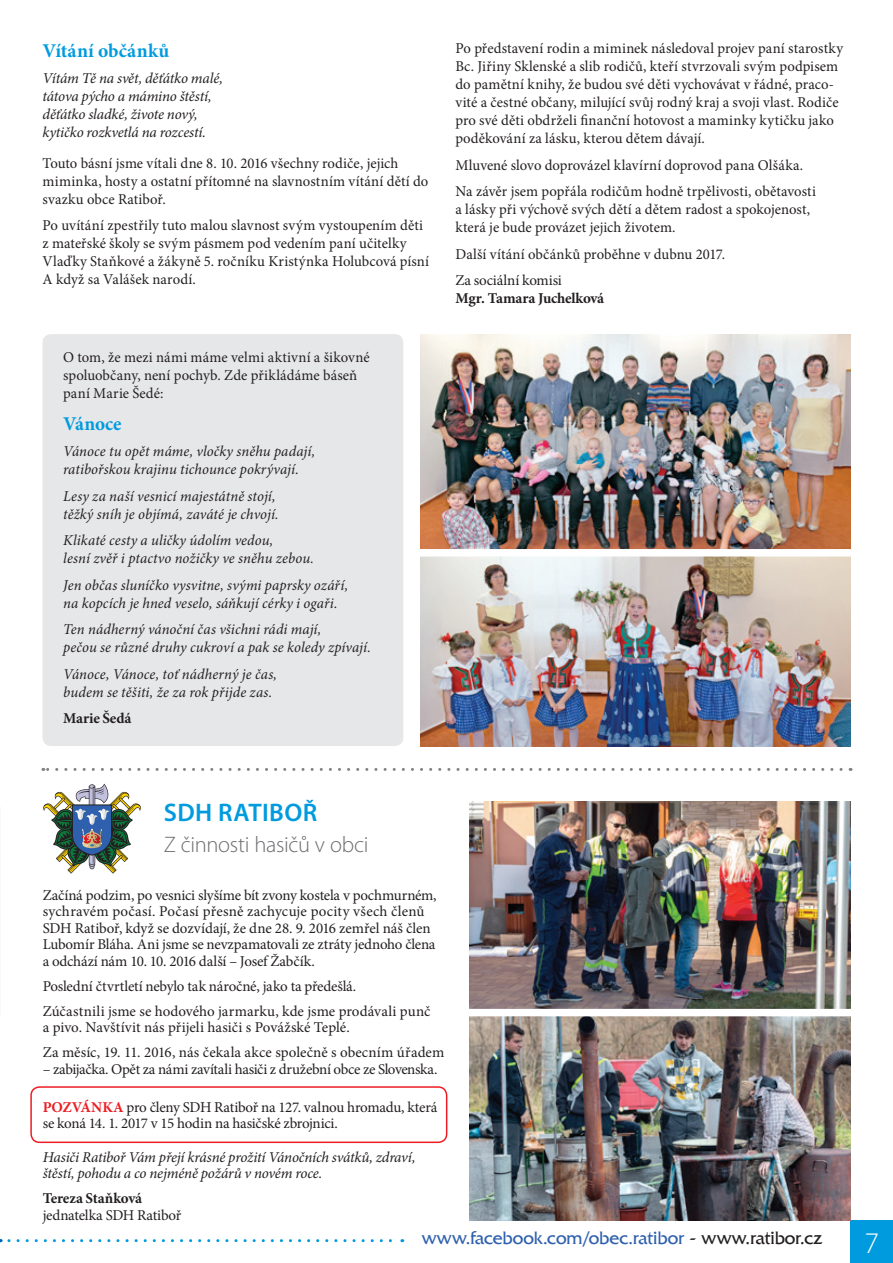
<style>
.page{position:relative;width:893px;height:1263px;background:#fff}
.page>*{position:absolute;margin:0;border:0;box-sizing:border-box;transform-origin:0 0}
.t1{font:300 30px "Myriad Pro";color:#fff}
.t2{font:600 25.5px "Myriad Pro";letter-spacing:.015em;color:#009bde}
.t3{font:300 22.5px "Myriad Pro";letter-spacing:-.015em;color:#6c6d70}
.t4{font:700 19.5px "Minion Pro";letter-spacing:.005em;color:#009bde}
.t5{font:18.9px "France";color:#2f60ad}
.t6{font:15px/18px "Minion Pro";color:#231f20}
.t7{font:italic 15px/18px "Minion Pro";color:#231f20}
.t8{font:15px/16.5px "Minion Pro";letter-spacing:-.02em;color:#231f20}
.t9{font:700 15px "Minion Pro";letter-spacing:-.015em;color:#231f20}
.s1{font-weight:700;color:#ee1d23}
.s2{color:#231f20}
</style>
<div class="page">
<hr style="left:0;top:0;width:1px;height:1263px;background:#231f20">
<img style="left:0;top:802px;width:1px;height:218px">
<img style="left:1px;top:334px;width:892px;height:929px">
<h3 class="t4" style="left:43px;top:37px;width:128px">Vítání občánků</h3>
<p class="t7" style="left:43px;top:69px;width:182px">Vítám Tě na svět, děťátko malé, tátova pýcho a mámino štěstí, děťátko sladké, živote nový, kytičko rozkvetlá na rozcestí.</p>
<p class="t6" style="left:43px;top:154px;width:387px">Touto básní jsme vítali dne 8. 10. 2016 všechny rodiče, jejich miminka, hosty a ostatní přítomné na slavnostním vítání dětí do svazku obce Ratiboř.</p>
<p class="t6" style="left:43px;top:217px;width:388px">Po uvítání zpestřily tuto malou slavnost svým vystoupením děti z mateřské školy se svým pásmem pod vedením paní učitelky Vlaďky Staňkové a žákyně 5. ročníku Kristýnka Holubcová písní A když sa Valášek narodí.</p>
<p class="t6" style="left:63px;top:348px;width:308px">O tom, že mezi námi máme velmi aktivní a šikovné spoluobčany, není pochyb. Zde přikládáme báseň paní Marie Šedé:</p>
<h3 class="t4" style="left:63px;top:410px;width:60px">Vánoce</h3>
<p class="t7" style="left:63px;top:442px;width:254px">Vánoce tu opět máme, vločky sněhu padají, ratibořskou krajinu tichounce pokrývají.</p>
<p class="t7" style="left:63px;top:487px;width:217px">Lesy za naší vesnicí majestátně stojí, těžký sníh je objímá, zaváté je chvojí.</p>
<p class="t7" style="left:63px;top:531px;width:252px">Klikaté cesty a uličky údolím vedou,<br>lesní zvěř i ptactvo nožičky ve sněhu zebou.</p>
<p class="t7" style="left:63px;top:576px;width:286px">Jen občas sluníčko vysvitne, svými paprsky ozáří, na kopcích je hned veselo, sáňkují cérky i ogaři.</p>
<p class="t7" style="left:63px;top:620px;width:309px">Ten nádherný vánoční čas všichni rádi mají,<br>pečou se různé druhy cukroví a pak se koledy zpívají.</p>
<p class="t7" style="left:63px;top:665px;width:215px">Vánoce, Vánoce, toť nádherný je čas, budem se těšiti, že za rok přijde zas.</p>
<p class="t9" style="left:63px;top:708px;width:70px">Marie Šedá</p>
<p class="t6" style="left:455px;top:40px;width:389px">Po představení rodin a miminek následoval projev paní starostky Bc. Jiřiny Sklenské a slib rodičů, kteří stvrzovali svým podpisem do pamětní knihy, že budou své děti vychovávat v řádné, praco&shy;vité a čestné občany, milující svůj rodný kraj a svoji vlast. Rodiče pro své děti obdrželi finanční hotovost a maminky kytičku jako poděkování za lásku, kterou dětem dávají.</p>
<p class="t6" style="left:455px;top:152px;width:362px;line-height:26.5px">Mluvené slovo doprovázel klavírní doprovod pana Olšáka.<br>Na závěr jsem popřála rodičům hodně trpělivosti, obětavosti</p>
<p class="t6" style="left:455px;top:201px;width:356px">a lásky při výchově svých dětí a dětem radost a spokojenost, která je bude provázet jejich životem.</p>
<p class="t6" style="left:455px;top:241px;width:271px;line-height:26.5px">Další vítání občánků proběhne v dubnu 2017.<br>Za sociální komisi</p>
<p class="t9" style="left:455px;top:288px;width:150px">Mgr. Tamara Juchelková</p>
<h2 class="t2" style="left:164px;top:796px;width:155px">SDH RATIBOŘ</h2>
<h3 class="t3" style="left:164px;top:832px;width:206px">Z činnosti hasičů v obci</h3>
<p class="t6" style="left:43px;top:887px;width:395px;line-height:16.5px">Začíná podzim, po vesnici slyšíme bít zvony kostela v pochmurném, sychravém počasí. Počasí přesně zachycuje pocity všech členů SDH Ratiboř, když se dozvídají, že dne 28. 9. 2016 zemřel náš člen Lubomír Bláha. Ani jsme se nevzpamatovali ze ztráty jednoho člena a odchází nám 10. 10. 2016 další – Josef Žabčík.</p>
<p class="t6" style="left:43px;top:974px;width:389px;line-height:25px">Poslední čtvrtletí nebylo tak náročné, jako ta předešlá.<br>Zúčastnili jsme se hodového jarmarku, kde jsme prodávali punč</p>
<p class="t6" style="left:43px;top:1015px;width:403px;line-height:25px">a pivo. Navštívit nás přijeli hasiči s Povážské Teplé.<br>Za měsíc, 19. 11. 2016, nás čekala akce společně s obecním úřadem</p>
<p class="t8" style="left:43px;top:1061px;width:396px">– zabijačka. Opět za námi zavítali hasiči z družební obce ze Slovenska.</p>
<p class="t8" style="left:43px;top:1099px;width:396px"><span class="s1">POZVÁNKA</span> pro členy SDH Ratiboř na 127. valnou hromadu, která se koná 14. 1. 2017 v 15 hodin na hasičské zbrojnici.</p>
<p class="t7" style="left:43px;top:1149px;width:374px;line-height:16.5px">Hasiči Ratiboř Vám přejí krásné prožití Vánočních svátků, zdraví, štěstí, pohodu a co nejméně požárů v novém roce.</p>
<p class="t9" style="left:43px;top:1188px;width:101px">Tereza Staňková</p>
<p class="t8" style="left:43px;top:1207px;width:140px">jednatelka SDH Ratiboř</p>
<p class="t5" style="left:422px;top:1228px;width:402px">www.facebook.com/obec.ratibor <span class="s2">- www.ratibor.cz</span></p>
<h1 class="t1" style="left:864px;top:1226px;width:16px">7</h1>
</div>
